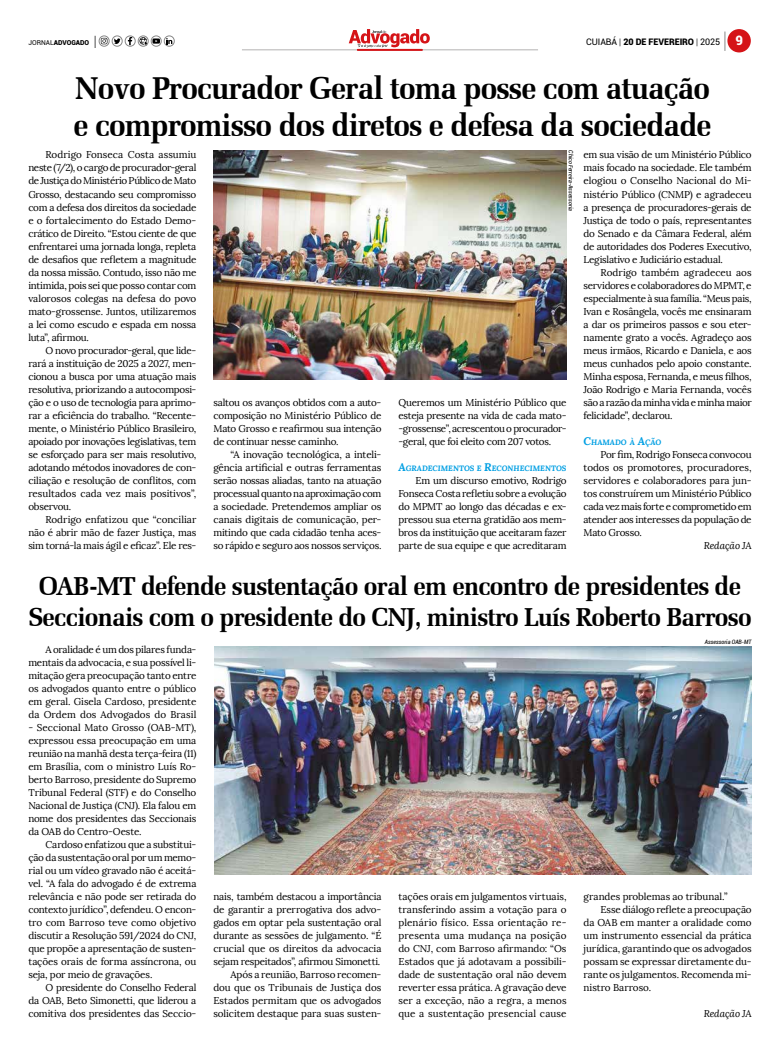
<style>
.page{position:relative;width:780px;height:1049px;background:#fff}
.page>*{position:absolute;margin:0;border:0;box-sizing:border-box;transform-origin:0 0}
.t1{font:700 31.6px/36.3px "Zapf Elliptical 711 BT";letter-spacing:-.03em;color:#000;scale:.96 1}
.t2{font:700 26px/31.5px "Zapf Elliptical 711 BT";letter-spacing:-.03em;color:#000;text-align:center;scale:.96 1}
.t3{font:9.9px/13px "Lora";letter-spacing:-.015em;color:#000;text-align:justify}
.t4{font:italic 9.9px "Lora";letter-spacing:-.015em;color:#000}
.t5{font:900 9px "Roboto";letter-spacing:-.01em;color:#000}
.t6{font:italic 700 7.7px "Lora";color:#009fe3}
.t7{font:900 6.7px "Roboto";color:#000}
.t8{font:italic condensed 6px "Roboto";color:#000}
.s1{font-weight:400}
.s2{font-weight:400;font-size:14.2px}
.s3{font-weight:300}
.s4{font-size:13px;color:#fff}
.s5{font-size:11px}
</style>
<div class="page">
<svg style="left:724px;top:32px;width:1px;height:19px"></svg>
<svg style="left:128px;top:38px;width:4px;height:7px"></svg>
<div style="left:125px;top:36px;width:11px;height:11px;border:1px solid #878787;border-radius:5px"></div>
<div style="left:138px;top:36px;width:11px;height:11px;border:1px solid #878787;border-radius:5px"></div>
<div style="left:112px;top:36px;width:10px;height:11px;border:1px solid #878787;border-radius:5px"></div>
<svg style="left:114px;top:38px;width:6px;height:6px"></svg>
<div style="left:99px;top:36px;width:10px;height:11px;border:1px solid #878787;border-radius:5px"></div>
<svg style="left:101px;top:38px;width:6px;height:6px"></svg>
<div style="left:151px;top:36px;width:11px;height:11px;border:1px solid #878787;border-radius:5px"></div>
<svg style="left:139px;top:37px;width:21px;height:9px"></svg>
<div style="left:164px;top:36px;width:11px;height:11px;border:1px solid #878787;border-radius:5px"></div>
<svg style="left:166px;top:38px;width:6px;height:6px"></svg>
<hr style="left:242px;top:50px;width:296px;height:1px;background:#b3b2b2">
<div style="left:357px;top:49px;width:66px;height:2px;border:1px solid #d51317"></div>
<svg style="left:349px;top:29px;width:81px;height:19px"></svg>
<div style="left:727px;top:29px;width:23px;height:23px;background:#d51317;border-radius:50%"></div>
<img style="left:213px;top:151px;width:353px;height:229px">
<img style="left:214px;top:646px;width:537px;height:228px">
<p class="t7" style="left:28px;top:38px;width:69px"><span class="s1">JORNAL</span>ADVOGADO <span class="s2">|</span></p>
<p class="t5" style="left:586px;top:35px;width:158px"><span class="s1">CUIABÁ</span> <span class="s3">|</span> 20 DE FEVEREIRO <span class="s3">|</span> <span class="s1">2025</span> <span class="s4">9</span></p>
<h1 class="t1" style="left:74px;top:70px;width:666px">Novo Procurador Geral toma posse com atuação e compromisso dos diretos e defesa da sociedade</h1>
<p class="t3" style="left:28px;top:149px;width:169px;text-indent:17px">Rodrigo Fonseca Costa assumiu neste (7/2), o cargo de procurador-geral de Justiça do Ministério Público de Mato Grosso, destacando seu compromisso com a defesa dos direitos da sociedade e o fortalecimento do Estado Demo&shy;crático de Direito. “Estou ciente de que enfrentarei uma jornada longa, repleta de desafios que refletem a magnitude da nossa missão. Contudo, isso não me intimida, pois sei que posso contar com valorosos colegas na defesa do povo mato-grossense. Juntos, utilizaremos a lei como escudo e espada em nossa luta”, afirmou.</p>
<p class="t3" style="left:28px;top:344px;width:169px;text-indent:17px">O novo procurador-geral, que lide&shy;rará a instituição de 2025 a 2027, men&shy;cionou a busca por uma atuação mais resolutiva, priorizando a autocomposi&shy;ção e o uso de tecnologia para aprimo&shy;rar a eficiência do trabalho. “Recente&shy;mente, o Ministério Público Brasileiro, apoiado por inovações legislativas, tem se esforçado para ser mais resolutivo, adotando métodos inovadores de con&shy;ciliação e resolução de conflitos, com resultados cada vez mais positivos”, observou.</p>
<p class="t3" style="left:28px;top:513px;width:169px;text-indent:17px">Rodrigo enfatizou que “conciliar não é abrir mão de fazer Justiça, mas sim torná-la mais ágil e eficaz”. Ele res-</p>
<p class="t3" style="left:213px;top:396px;width:169px">saltou os avanços obtidos com a auto&shy;composição no Ministério Público de Mato Grosso e reafirmou sua intenção de continuar nesse caminho.</p>
<p class="t3" style="left:213px;top:448px;width:169px;text-indent:17px">“A inovação tecnológica, a inteli&shy;gência artificial e outras ferramentas serão nossas aliadas, tanto na atuação processual quanto na aproximação com a sociedade. Pretendemos ampliar os canais digitais de comunicação, per&shy;mitindo que cada cidadão tenha aces&shy;so rápido e seguro aos nossos serviços.</p>
<p class="t8" style="left:575px;top:150px;width:62px;rotate:90deg">Chico Ferreira-Assessoria</p>
<p class="t3" style="left:398px;top:396px;width:169px">Queremos um Ministério Público que esteja presente na vida de cada mato--grossense”, acrescentou o procurador--geral, que foi eleito com 207 votos.</p>
<p class="t6" style="left:398px;top:463px;width:169px"><span class="s5">A</span>GRADECIMENTOS E <span class="s5">R</span>ECONHECIMENTOS</p>
<p class="t3" style="left:398px;top:474px;width:169px;text-indent:17px">Em um discurso emotivo, Rodrigo Fonseca Costa refletiu sobre a evolução do MPMT ao longo das décadas e ex&shy;pressou sua eterna gratidão aos mem&shy;bros da instituição que aceitaram fazer parte de sua equipe e que acreditaram</p>
<p class="t3" style="left:583px;top:149px;width:169px">em sua visão de um Ministério Público mais focado na sociedade. Ele também elogiou o Conselho Nacional do Mi&shy;nistério Público (CNMP) e agradeceu a presença de procuradores-gerais de Justiça de todo o país, representantes do Senado e da Câmara Federal, além de autoridades dos Poderes Executivo, Legislativo e Judiciário estadual.</p>
<p class="t3" style="left:583px;top:266px;width:169px;text-indent:17px">Rodrigo também agradeceu aos servidores e colaboradores do MPMT, e especialmente à sua família. “Meus pais, Ivan e Rosângela, vocês me ensinaram a dar os primeiros passos e sou eter&shy;namente grato a vocês. Agradeço aos meus irmãos, Ricardo e Daniela, e aos meus cunhados pelo apoio constante.<br>Minha esposa, Fernanda, e meus filhos, João Rodrigo e Maria Fernanda, vocês são a razão da minha vida e minha maior felicidade”, declarou.</p>
<p class="t6" style="left:583px;top:437px;width:79px"><span class="s5">C</span>HAMADO À <span class="s5">A</span>ÇÃO</p>
<p class="t3" style="left:583px;top:448px;width:169px;text-indent:17px">Por fim, Rodrigo Fonseca convocou todos os promotores, procuradores, servidores e colaboradores para jun&shy;tos construírem um Ministério Público cada vez mais forte e comprometido em atender aos interesses da população de Mato Grosso.</p>
<p class="t4" style="left:703px;top:539px;width:49px">Redação JA</p>
<h2 class="t2" style="left:28px;top:570px;width:755px">OAB-MT defende sustentação oral em encontro de presidentes de<br>Seccionais com o presidente do CNJ, ministro Luís Roberto Barroso</h2>
<p class="t3" style="left:28px;top:643px;width:169px;text-indent:17px">A oralidade é um dos pilares funda&shy;mentais da advocacia, e sua possível li&shy;mitação gera preocupação tanto entre os advogados quanto entre o público em geral. Gisela Cardoso, presidente da Ordem dos Advogados do Brasil</p>
<p class="t3" style="left:28px;top:721px;width:169px">- Seccional Mato Grosso (OAB-MT), expressou essa preocupação em uma reunião na manhã desta terça-feira (11) em Brasília, com o ministro Luís Ro&shy;berto Barroso, presidente do Supremo Tribunal Federal (STF) e do Conselho Nacional de Justiça (CNJ). Ela falou em nome dos presidentes das Seccionais da OAB do Centro-Oeste.</p>
<p class="t3" style="left:28px;top:838px;width:169px;text-indent:17px">Cardoso enfatizou que a substitui&shy;ção da sustentação oral por um memo&shy;rial ou um vídeo gravado não é aceitá&shy;vel. “A fala do advogado é de extrema relevância e não pode ser retirada do contexto jurídico”, defendeu. O encon&shy;tro com Barroso teve como objetivo discutir a Resolução 591/2024 do CNJ, que propõe a apresentação de susten&shy;tações orais de forma assíncrona, ou seja, por meio de gravações.</p>
<p class="t3" style="left:28px;top:981px;width:169px;text-indent:17px">O presidente do Conselho Federal da OAB, Beto Simonetti, que liderou a comitiva dos presidentes das Seccio-</p>
<p class="t8" style="left:704px;top:638px;width:48px">Assessoria OAB-MT</p>
<p class="t3" style="left:213px;top:890px;width:169px;text-align:right">nais, também destacou a importância de garantir a prerrogativa dos advo&shy;gados em optar pela sustentação oral durante as sessões de julgamento. “É crucial que os direitos da advocacia sejam respeitados”, afirmou Simonetti.<br>Após a reunião, Barroso recomen&shy;dou que os Tribunais de Justiça dos Estados permitam que os advogados solicitem destaque para suas susten-</p>
<p class="t3" style="left:398px;top:890px;width:169px">tações orais em julgamentos virtuais, transferindo assim a votação para o plenário físico. Essa orientação re&shy;presenta uma mudança na posição do CNJ, com Barroso afirmando: “Os Estados que já adotavam a possibili&shy;dade de sustentação oral não devem reverter essa prática. A gravação deve ser a exceção, não a regra, a menos que a sustentação presencial cause</p>
<p class="t3" style="left:583px;top:890px;width:145px">grandes problemas ao tribunal.”</p>
<p class="t3" style="left:600px;top:903px;width:152px">Esse diálogo reflete a preocupação</p>
<p class="t3" style="left:583px;top:916px;width:169px">da OAB em manter a oralidade como</p>
<p class="t3" style="left:583px;top:929px;width:169px">um instrumento essencial da prática</p>
<p class="t3" style="left:583px;top:942px;width:169px">jurídica, garantindo que os advogados</p>
<p class="t3" style="left:583px;top:955px;width:169px">possam se expressar diretamente du-</p>
<p class="t3" style="left:583px;top:968px;width:169px">rante os julgamentos. Recomenda mi-</p>
<p class="t3" style="left:583px;top:981px;width:69px">nistro Barroso.</p>
<p class="t4" style="left:703px;top:1008px;width:49px">Redação JA</p>
</div>
